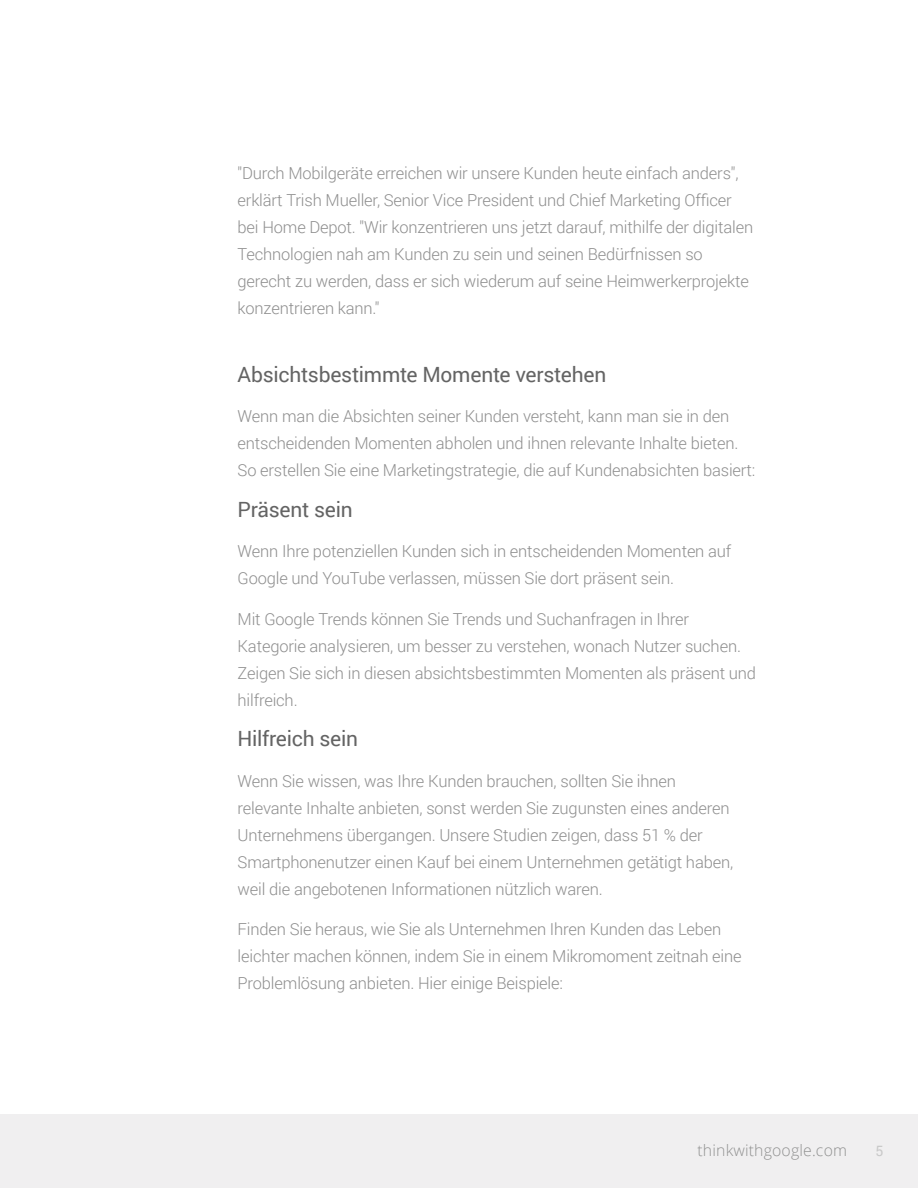
<style>
.page{position:relative;width:918px;height:1188px;background:#fff}
.page>*{position:absolute;margin:0;border:0;box-sizing:border-box;transform-origin:0 0}
.Body_Copy{font:21px "Roboto";letter-spacing:-.015em;color:#646464}
.Body_Copy-2{font:300 16.5px/27px "Roboto";letter-spacing:-.01em;color:#8e8e8e}
.t1{font:300 15.75px "Open Sans";letter-spacing:.01em;color:#666766}
.t2{font:14.25px "Roboto";color:#c9c9c9}
</style>
<div class="page">
<div style="left:0;top:1114px;width:918px;height:74px;background:#f0eff0"></div>
<p class="Body_Copy-2" style="left:238px;top:159px;width:517px">"Durch Mobilgeräte erreichen wir unsere Kunden heute einfach anders", erklärt Trish Mueller, Senior Vice President und Chief Marketing Officer bei Home Depot. "Wir konzentrieren uns jetzt darauf, mithilfe der digitalen Technologien nah am Kunden zu sein und seinen Bedürfnissen so gerecht zu werden, dass er sich wiederum auf seine Heimwerkerprojekte konzentrieren kann."</p>
<p class="Body_Copy" style="left:238px;top:360px;width:370px">Absichtsbestimmte Momente verstehen</p>
<p class="Body_Copy-2" style="left:238px;top:402px;width:519px">Wenn man die Absichten seiner Kunden versteht, kann man sie in den entscheidenden Momenten abholen und ihnen relevante Inhalte bieten.<br>So erstellen Sie eine Marketingstrategie, die auf Kundenabsichten basiert:</p>
<p class="Body_Copy" style="left:238px;top:495px;width:117px">Präsent sein</p>
<p class="Body_Copy-2" style="left:238px;top:537px;width:495px">Wenn Ihre potenziellen Kunden sich in entscheidenden Momenten auf<br>Google und YouTube verlassen, müssen Sie dort präsent sein.</p>
<p class="Body_Copy-2" style="left:238px;top:605px;width:520px">Mit Google Trends können Sie Trends und Suchanfragen in Ihrer Kategorie analysieren, um besser zu verstehen, wonach Nutzer suchen.<br>Zeigen Sie sich in diesen absichtsbestimmten Momenten als präsent und hilfreich.</p>
<p class="Body_Copy" style="left:238px;top:724px;width:122px">Hilfreich sein</p>
<p class="Body_Copy-2" style="left:238px;top:767px;width:497px">Wenn Sie wissen, was Ihre Kunden brauchen, sollten Sie ihnen relevante Inhalte anbieten, sonst werden Sie zugunsten eines anderen Unternehmens übergangen. Unsere Studien zeigen, dass 51 % der Smartphonenutzer einen Kauf bei einem Unternehmen getätigt haben, weil die angebotenen Informationen nützlich waren.</p>
<p class="Body_Copy-2" style="left:238px;top:915px;width:506px">Finden Sie heraus, wie Sie als Unternehmen Ihren Kunden das Leben leichter machen können, indem Sie in einem Mikromoment zeitnah eine<br>Problemlösung anbieten. Hier einige Beispiele:</p>
<p class="t1" style="left:698px;top:1140px;width:151px">thinkwithgoogle.com</p>
<p class="t2" style="left:876px;top:1141px;width:10px">5</p>
</div>
